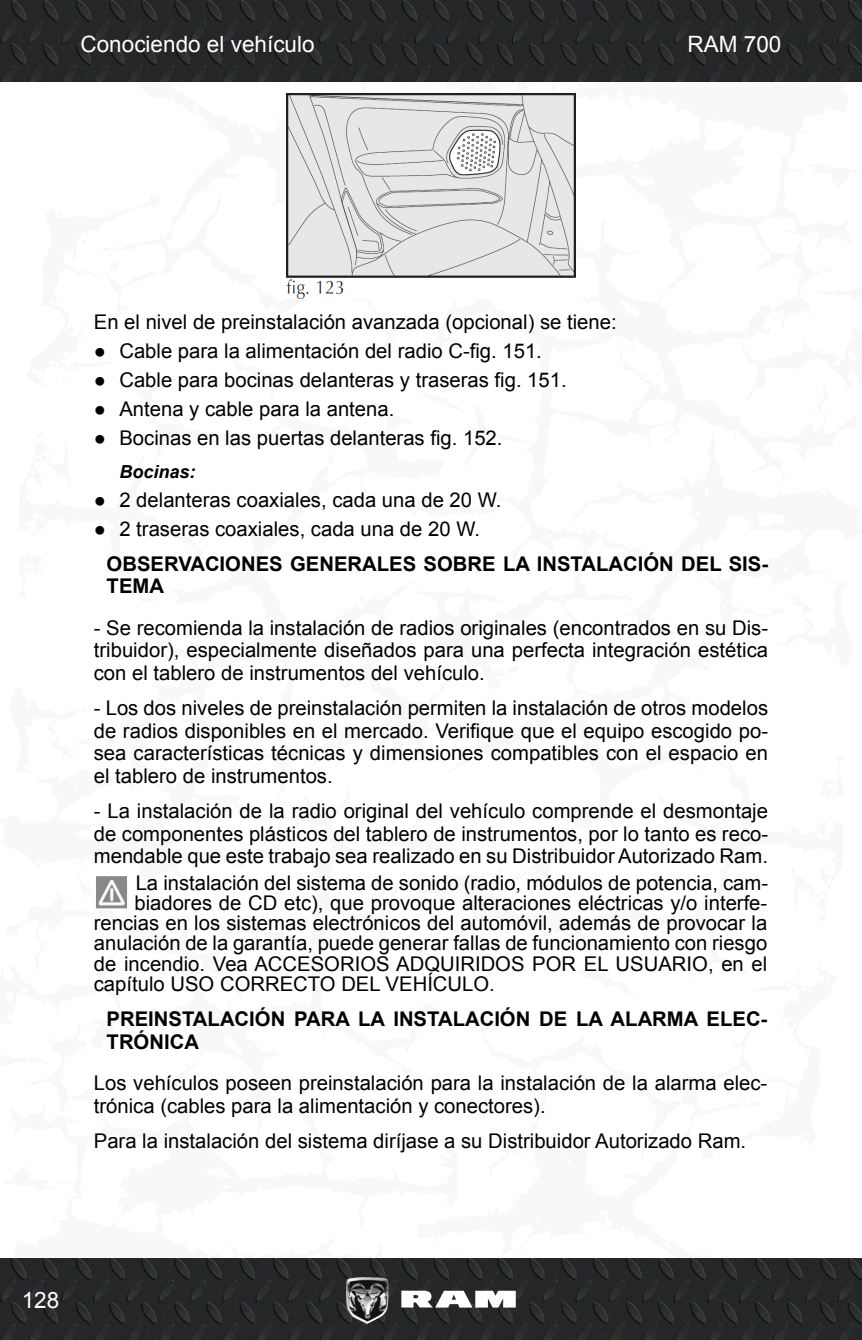
<style>
.page{position:relative;width:862px;height:1340px;background:#fff}
.page>*{position:absolute;margin:0;border:0;box-sizing:border-box;transform-origin:0 0}
.t1{font:22.5px "Arial";color:#fff}
._4_Normal{font:20.25px/22.5px "Arial";color:#000;text-align:justify}
.Adver_Preca_Texto{font:20.25px "Arial";color:#000}
._3_Tercer_sub{font:700 20.25px/22.5px "Arial";color:#000}
._3a_Negritas{font:italic 700 18px "Arial";color:#000}
</style>
<div class="page">
<svg style="left:861px;top:39px;width:1px;height:1259px"></svg>
<img style="left:0;top:0;width:861px;height:81px">
<img style="left:0;top:1258px;width:861px;height:81px">
<svg style="left:401px;top:1290px;width:114px;height:17px"></svg>
<img style="left:346px;top:1276px;width:42px;height:47px">
<img style="left:286px;top:94px;width:289px;height:205px">
<img style="left:96px;top:876px;width:31px;height:33px">
<p class="t1" style="left:80px;top:29px;width:235px">Conociendo el vehículo</p>
<p class="t1" style="left:687px;top:29px;width:95px">RAM 700</p>
<p class="_4_Normal" style="left:94px;top:311px;width:524px">En el nivel de preinstalación avanzada (opcional) se tiene:</p>
<p class="_4_Normal" style="left:94px;top:340px;width:449px">● Cable para la alimentación del radio C-fig. 151.</p>
<p class="_4_Normal" style="left:94px;top:369px;width:474px">● Cable para bocinas delanteras y traseras fig. 151.</p>
<p class="_4_Normal" style="left:94px;top:397px;width:302px">● Antena y cable para la antena.</p>
<p class="_4_Normal" style="left:94px;top:426px;width:410px">● Bocinas en las puertas delanteras fig. 152.</p>
<p class="_3a_Negritas" style="left:119px;top:459px;width:78px">Bocinas:</p>
<p class="_4_Normal" style="left:94px;top:488px;width:409px">● 2 delanteras coaxiales, cada una de 20 W.</p>
<p class="_4_Normal" style="left:94px;top:517px;width:387px">● 2 traseras coaxiales, cada una de 20 W.</p>
<p class="_3_Tercer_sub" style="left:107px;top:553px;width:662px">OBSERVACIONES GENERALES SOBRE LA INSTALACIÓN DEL SIS-<br>TEMA</p>
<p class="_4_Normal" style="left:94px;top:617px;width:675px">- Se recomienda la instalación de radios originales (encontrados en su Dis&shy;tribuidor), especialmente diseñados para una perfecta integración estética con el tablero de instrumentos del vehículo.</p>
<p class="_4_Normal" style="left:94px;top:697px;width:675px">- Los dos niveles de preinstalación permiten la instalación de otros modelos de radios disponibles en el mercado. Verifique que el equipo escogido po&shy;sea características técnicas y dimensiones compatibles con el espacio en el tablero de instrumentos.</p>
<p class="_4_Normal" style="left:94px;top:800px;width:675px">- La instalación de la radio original del vehículo comprende el desmontaje de componentes plásticos del tablero de instrumentos, por lo tanto es reco&shy;mendable que este trabajo sea realizado en su Distribuidor Autorizado Ram.</p>
<p class="Adver_Preca_Texto" style="left:136px;top:869px;width:633px">La instalación del sistema de sonido (radio, módulos de potencia, cam-</p>
<p class="Adver_Preca_Texto" style="left:134px;top:889px;width:634px">biadores de CD etc), que provoque alteraciones eléctricas y/o interfe-</p>
<p class="Adver_Preca_Texto" style="left:94px;top:909px;width:674px">rencias en los sistemas electrónicos del automóvil, además de provocar la</p>
<p class="Adver_Preca_Texto" style="left:94px;top:930px;width:674px">anulación de la garantía, puede generar fallas de funcionamiento con riesgo</p>
<p class="Adver_Preca_Texto" style="left:94px;top:950px;width:674px">de incendio. Vea ACCESORIOS ADQUIRIDOS POR EL USUARIO, en el</p>
<p class="Adver_Preca_Texto" style="left:94px;top:970px;width:402px">capítulo USO CORRECTO DEL VEHÍCULO.</p>
<p class="_3_Tercer_sub" style="left:107px;top:1008px;width:661px">PREINSTALACIÓN PARA LA INSTALACIÓN DE LA ALARMA ELEC-<br>TRÓNICA</p>
<p class="_4_Normal" style="left:94px;top:1072px;width:674px">Los vehículos poseen preinstalación para la instalación de la alarma elec&shy;trónica (cables para la alimentación y conectores).</p>
<p class="_4_Normal" style="left:94px;top:1130px;width:653px">Para la instalación del sistema diríjase a su Distribuidor Autorizado Ram.</p>
<p class="t1" style="left:22px;top:1284px;width:39px">128</p>
</div>
